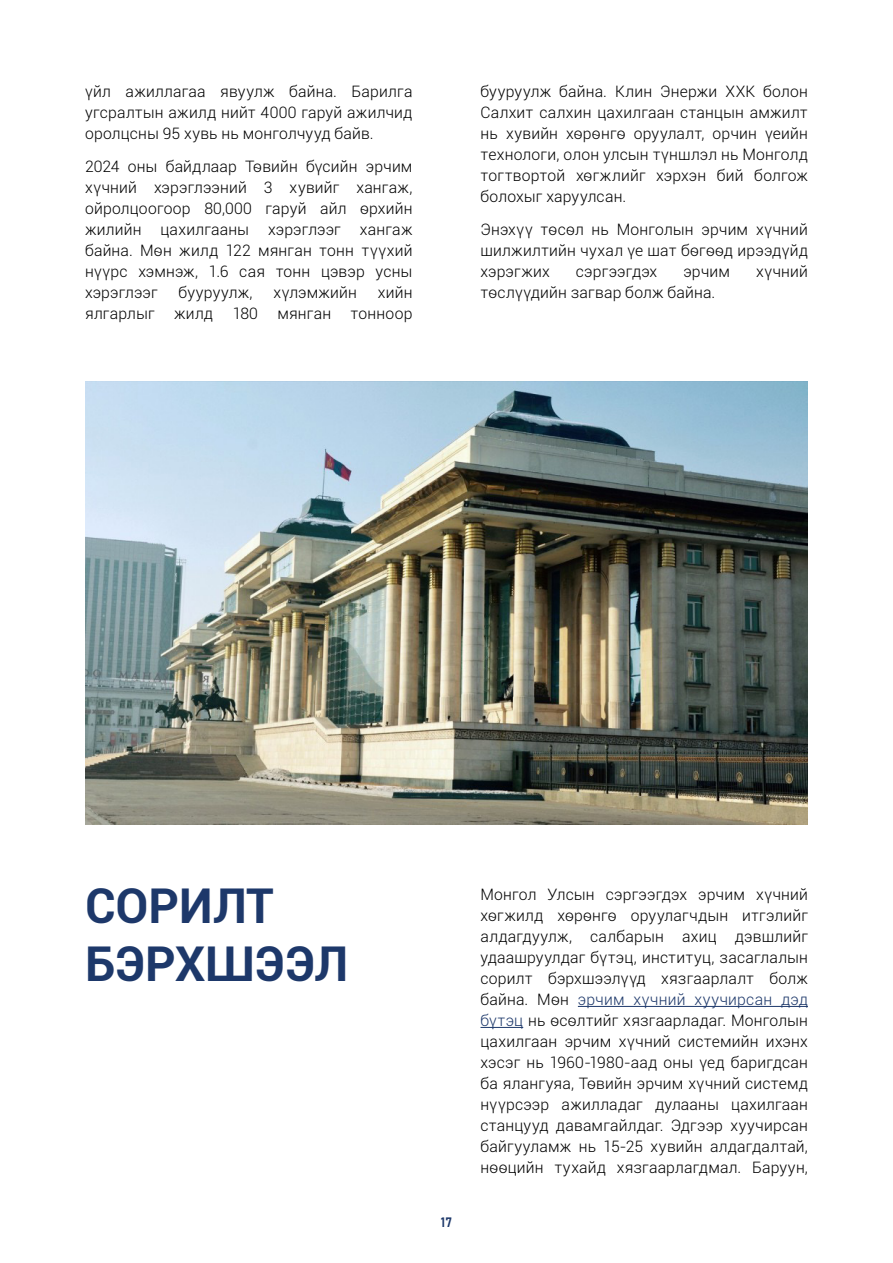
<style>
.page{position:relative;width:893px;height:1263px;background:#fff}
.page>*{position:absolute;margin:0;border:0;box-sizing:border-box;transform-origin:0 0}
.t1{font:700 48px/57.6px "Roboto";color:#1d386a}
.t2{font:300 15.75px/21px "Roboto";letter-spacing:.01em;color:#000;text-align:justify}
.t3{font:13.5px "Bahnschrift";color:#1d386a}
.s1{color:#1d386a}
</style>
<div class="page">
<img style="left:85px;top:381px;width:723px;height:444px">
<hr style="left:578px;top:1006px;width:230px;height:1px;background:#1d386a">
<hr style="left:480px;top:1027px;width:43px;height:1px;background:#1d386a">
<p class="t2" style="left:85px;top:80px;width:329px">үйл ажиллагаа явуулж байна. Барилга угсралтын ажилд нийт 4000 гаруй ажилчид оролцсны 95 хувь нь монголчууд байв.</p>
<p class="t2" style="left:85px;top:155px;width:329px">2024 оны байдлаар Төвийн бүсийн эрчим хүчний хэрэглээний 3 хувийг хангаж, ойролцоогоор 80,000 гаруй айл өрхийн жилийн цахилгааны хэрэглээг хангаж байна. Мөн жилд 122 мянган тонн түүхий нүүрс хэмнэж, 1.6 сая тонн цэвэр усны хэрэглээг</p>
<p class="t2" style="left:179px;top:281px;width:76px">бууруулж,</p>
<p class="t2" style="left:273px;top:281px;width:85px">хүлэмжийн</p>
<p class="t2" style="left:85px;top:281px;width:329px;text-align:right">хийн<br>ялгарлыг жилд 180 мянган тонноор</p>
<p class="t2" style="left:480px;top:80px;width:329px">бууруулж байна. Клин Энержи ХХК болон Салхит салхин цахилгаан станцын амжилт нь хувийн хөрөнгө оруулалт, орчин үеийн технологи, олон улсын түншлэл нь Монголд тогтвортой хөгжлийг хэрхэн бий болгож болохыг харуулсан.</p>
<p class="t2" style="left:480px;top:218px;width:329px">Энэхүү төсөл нь Монголын эрчим хүчний шилжилтийн чухал үе шат бөгөөд ирээдүйд хэрэгжих</p>
<p class="t2" style="left:576px;top:260px;width:83px">сэргээгдэх</p>
<p class="t2" style="left:683px;top:260px;width:48px">эрчим</p>
<p class="t2" style="left:756px;top:260px;width:53px">хүчний</p>
<p class="t2" style="left:480px;top:281px;width:236px">төслүүдийн загвар болж байна.</p>
<h1 class="t1" style="left:85px;top:875px;width:265px">СОРИЛТ<br>БЭРХШЭЭЛ</h1>
<p class="t3" style="left:441px;top:1212px;width:13px">17</p>
<p class="t2" style="left:480px;top:884px;width:329px">Монгол Улсын сэргээгдэх эрчим хүчний хөгжилд хөрөнгө оруулагчдын итгэлийг алдагдуулж, салбарын ахиц дэвшлийг удаашруулдаг бүтэц, институц, засаглалын сорилт бэрхшээлүүд хязгаарлалт болж байна. Мөн <span class="s1">эрчим хүчний хуучирсан дэд бүтэц</span> нь өсөлтийг хязгаарладаг. Монголын цахилгаан эрчим хүчний системийн ихэнх хэсэг нь 1960-1980-аад оны үед баригдсан ба ялангуяа, Төвийн эрчим хүчний системд нүүрсээр ажилладаг дулааны цахилгаан станцууд давамгайлдаг. Эдгээр хуучирсан байгууламж нь 15-25 хувийн алдагдалтай, нөөцийн тухайд хязгаарлагдмал. Баруун,</p>
</div>
